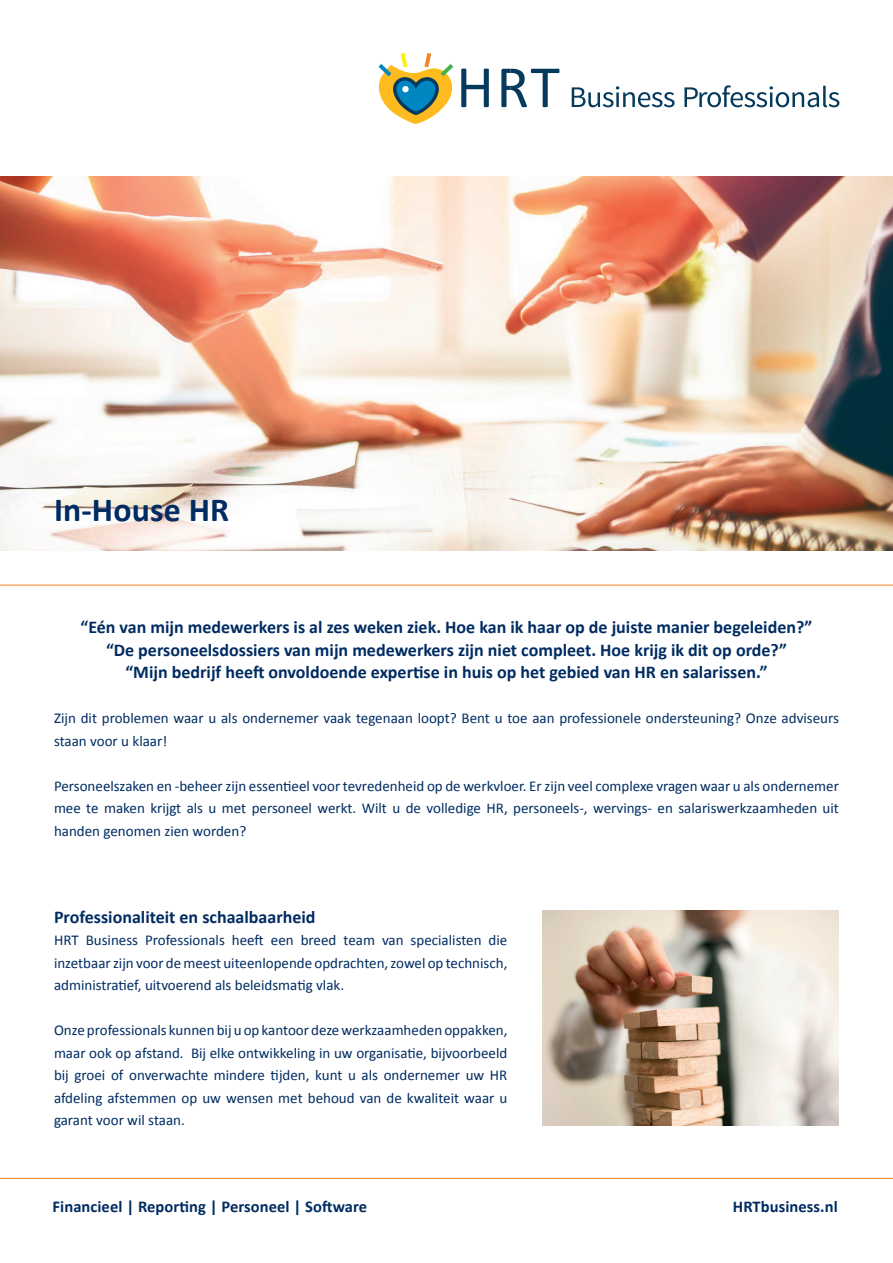
<style>
.page{position:relative;width:893px;height:1263px;background:#fff}
.page>*{position:absolute;margin:0;border:0;box-sizing:border-box;transform-origin:0 0}
.t1{font:700 33.75px "Calibri";letter-spacing:.005em;color:#002c62}
.t2{font:700 18px/22.5px "Calibri";color:#002c62;text-align:center}
.t3{font:700 16.5px "Calibri";letter-spacing:.005em;color:#002c62}
.t4{font:15px/22.5px "Calibri";color:#002c62;text-align:justify}
</style>
<div class="page">
<svg style="left:501px;top:69px;width:58px;height:38px"></svg>
<svg style="left:572px;top:86px;width:102px;height:21px"></svg>
<svg style="left:684px;top:86px;width:155px;height:21px"></svg>
<svg style="left:378px;top:53px;width:111px;height:71px"></svg>
<div style="left:402px;top:86px;width:7px;height:7px;background:#fff;border-radius:50%"></div>
<hr style="left:0;top:585px;width:893px;height:1px;background:#f58220">
<img style="left:0;top:176px;width:893px;height:375px">
<hr style="left:0;top:1178px;width:893px;height:1px;background:#f58220">
<img style="left:543px;top:910px;width:296px;height:216px">
<h1 class="t1" style="left:54px;top:488px;width:177px">In-House HR</h1>
<p class="t2" style="left:81px;top:616px;width:733px">“Eén van mijn medewerkers is al zes weken ziek. Hoe kan ik haar op de juiste manier begeleiden?” “De personeelsdossiers van mijn medewerkers zijn niet compleet. Hoe krijg ik dit op orde?”<br>“Mijn bedrijf heeft onvoldoende expertise in huis op het gebied van HR en salarissen.”</p>
<p class="t4" style="left:54px;top:707px;width:786px">Zijn dit problemen waar u als ondernemer vaak tegenaan loopt? Bent u toe aan professionele ondersteuning? Onze adviseurs staan voor u klaar!</p>
<p class="t4" style="left:54px;top:774px;width:786px">Personeelszaken en -beheer zijn essentieel voor tevredenheid op de werkvloer. Er zijn veel complexe vragen waar u als ondernemer mee te maken krijgt als u met personeel werkt. Wilt u de volledige HR, personeels-, wervings- en salariswerkzaamheden uit handen genomen zien worden?</p>
<p class="t2" style="left:54px;top:905px;width:263px">Professionaliteit en schaalbaarheid</p>
<p class="t4" style="left:54px;top:929px;width:455px">HRT Business Professionals heeft een breed team van specialisten die inzetbaar zijn voor de meest uiteenlopende opdrachten, zowel op technisch, administratief, uitvoerend als beleidsmatig vlak.</p>
<p class="t4" style="left:54px;top:1019px;width:455px">Onze professionals kunnen bij u op kantoor deze werkzaamheden oppakken, maar ook op afstand. Bij elke ontwikkeling in uw organisatie, bijvoorbeeld bij groei of onverwachte mindere tijden, kunt u als ondernemer uw HR afdeling afstemmen op uw wensen met behoud van de kwaliteit waar u garant voor wil staan.</p>
<p class="t3" style="left:53px;top:1196px;width:316px">Financieel | Reporting | Personeel | Software</p>
<p class="t3" style="left:733px;top:1196px;width:106px">HRTbusiness.nl</p>
</div>
